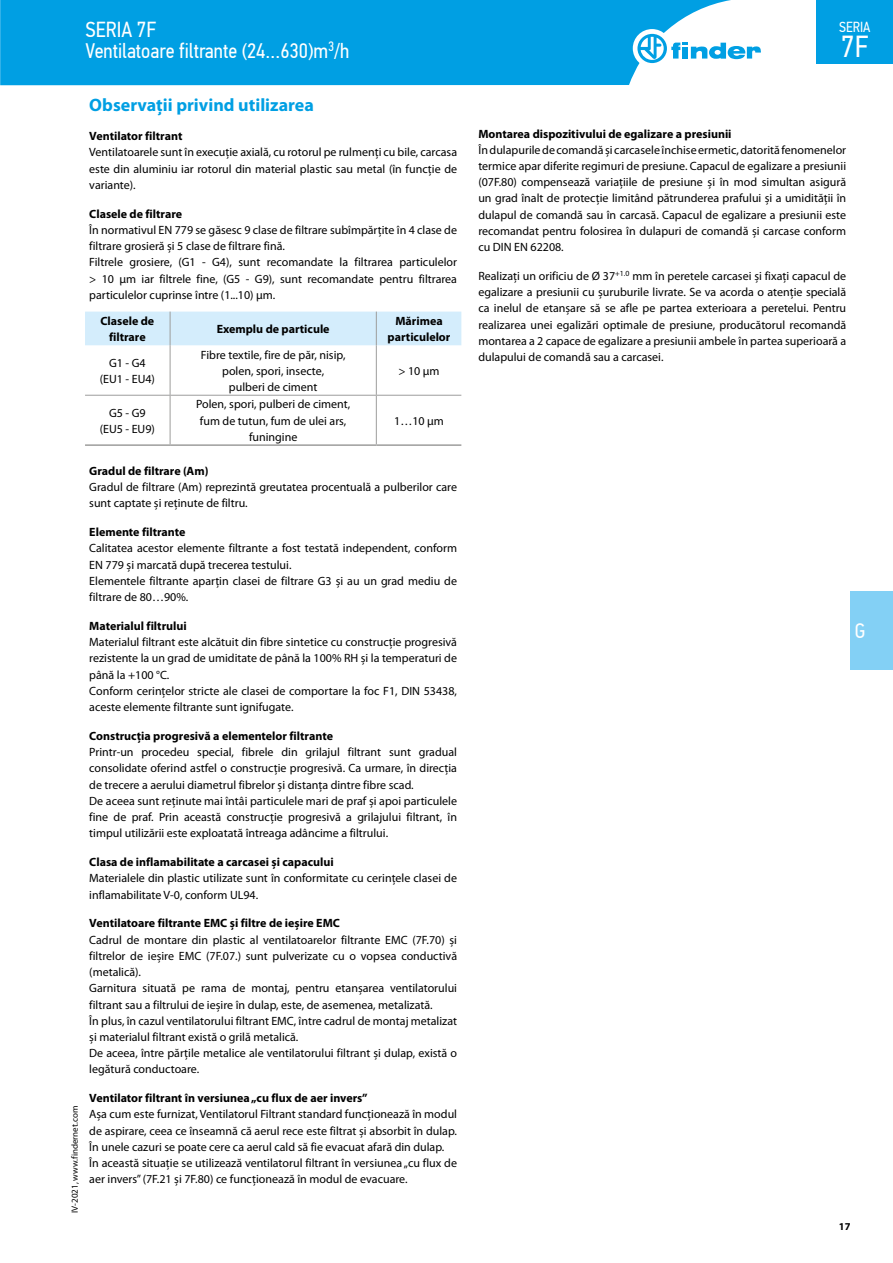
<style>
.page{position:relative;width:893px;height:1263px;background:#fff}
.page>*{position:absolute;margin:0;border:0;box-sizing:border-box;transform-origin:0 0}
.t1{font:30.3px "PF Din Text Cond Pro";color:#fff}
.t2{font:21.75px "PF Din Text Cond Pro";color:#fff}
.t3{font:21px "PF Din Text Cond Pro";color:#fff}
.t4{font:700 18px "Myriad Pro";color:#009fe3}
.t5{font:14.55px "PF Din Text Cond Pro";color:#fff}
.t6{font:12px/16.2px "Myriad Pro";color:#000}
.t7{font:700 12px/16.2px "Myriad Pro";color:#000;text-align:center}
.t8{font:700 10.5px "Myriad Pro";color:#000}
.t9{font:9px "Myriad Pro";color:#000}
</style>
<div class="page">
<div style="left:850px;top:591px;width:43px;height:79px;background:#83d0f5"></div>
<div style="left:0;top:0;width:731px;height:85px;background:#009fe3"></div>
<div style="left:633px;top:29px;width:38px;height:39px;background:#fff;border-radius:50%"></div>
<svg style="left:637px;top:34px;width:124px;height:29px"></svg>
<div style="left:816px;top:0;width:77px;height:64px;background:#009fe3"></div>
<div style="left:85px;top:312px;width:376px;height:33px;background:#d4edfc"></div>
<hr style="left:85px;top:395px;width:85px;height:1px;background:#9d9d9c">
<hr style="left:170px;top:395px;width:206px;height:1px;background:#9d9d9c">
<hr style="left:376px;top:395px;width:85px;height:1px;background:#9d9d9c">
<hr style="left:170px;top:312px;width:1px;height:33px;background:#9d9d9c">
<hr style="left:376px;top:312px;width:1px;height:33px;background:#9d9d9c">
<hr style="left:170px;top:345px;width:1px;height:50px;background:#9d9d9c">
<hr style="left:376px;top:345px;width:1px;height:50px;background:#9d9d9c">
<hr style="left:170px;top:396px;width:1px;height:48px;background:#9d9d9c">
<hr style="left:376px;top:396px;width:1px;height:48px;background:#9d9d9c">
<hr style="left:85px;top:444px;width:85px;height:2px;background:#9d9d9c">
<hr style="left:170px;top:444px;width:206px;height:2px;background:#9d9d9c">
<hr style="left:376px;top:444px;width:85px;height:2px;background:#9d9d9c">
<h2 class="t2" style="left:85px;top:17px;width:72px">SERIA 7F</h2>
<h3 class="t3" style="left:85px;top:39px;width:265px">Ventilatoare filtrante (24…630)m<sup>3</sup>/h</h3>
<h3 class="t4" style="left:89px;top:93px;width:226px">Observaţii privind utilizarea</h3>
<p class="t7" style="left:89px;top:128px;width:95px">Ventilator filtrant</p>
<p class="t6" style="left:89px;top:144px;width:369px;text-align:justify">Ventilatoarele sunt în execuţie axială, cu rotorul pe rulmenţi cu bile, carcasa este din aluminiu iar rotorul din material plastic sau metal (în funcţie de variante).</p>
<p class="t7" style="left:89px;top:205px;width:94px">Clasele de filtrare</p>
<p class="t6" style="left:89px;top:222px;width:369px">În normativul EN 779 se găsesc 9 clase de filtrare subîmpărţite în 4 clase de filtrare grosieră şi 5 clase de filtrare fină.<br>Filtrele grosiere, (G1 - G4), sunt recomandate la filtrarea particulelor &gt; 10 μm iar filtrele fine, (G5 - G9), sunt recomandate pentru filtrarea particulelor cuprinse între (1...10) μm.</p>
<p class="t7" style="left:100px;top:312px;width:55px">Clasele de filtrare</p>
<p class="t7" style="left:217px;top:320px;width:114px">Exemplu de particule</p>
<p class="t7" style="left:388px;top:312px;width:64px">Mărimea particulelor</p>
<p class="t6" style="left:100px;top:354px;width:57px;text-align:center">G1 - G4 (EU1 - EU4)</p>
<p class="t6" style="left:201px;top:346px;width:146px;text-align:center">Fibre textile, fire de păr, nisip, polen, spori, insecte,<br>pulberi de ciment</p>
<p class="t6" style="left:398px;top:362px;width:43px">&gt; 10 μm</p>
<p class="t9" style="left:69px;top:1213px;width:108px;rotate:-90deg">IV-2021, www.findernet.com</p>
<p class="t6" style="left:100px;top:404px;width:57px;text-align:center">G5 - G9 (EU5 - EU9)</p>
<p class="t6" style="left:196px;top:396px;width:156px;text-align:center">Polen, spori, pulberi de ciment, fum de tutun, fum de ulei ars, funingine</p>
<p class="t6" style="left:394px;top:412px;width:51px">1…10 μm</p>
<p class="t7" style="left:89px;top:462px;width:121px">Gradul de filtrare (Am)</p>
<p class="t6" style="left:89px;top:479px;width:369px">Gradul de filtrare (Am) reprezintă greutatea procentuală a pulberilor care sunt captate şi reţinute de filtru.</p>
<p class="t7" style="left:89px;top:524px;width:98px">Elemente filtrante</p>
<p class="t6" style="left:89px;top:540px;width:369px">Calitatea acestor elemente filtrante a fost testată independent, conform EN 779 şi marcată după trecerea testului.<br>Elementele filtrante aparţin clasei de filtrare G3 şi au un grad mediu de filtrare de 80…90%.</p>
<p class="t7" style="left:89px;top:617px;width:99px">Materialul filtrului</p>
<p class="t6" style="left:89px;top:634px;width:369px">Materialul filtrant este alcătuit din fibre sintetice cu construcţie progresivă rezistente la un grad de umiditate de până la 100% RH şi la temperaturi de până la +100 °C.<br>Conform cerinţelor stricte ale clasei de comportare la foc F1, DIN 53438, aceste elemente filtrante sunt ignifugate.</p>
<p class="t7" style="left:89px;top:727px;width:245px">Construcţia progresivă a elementelor filtrante</p>
<p class="t6" style="left:89px;top:744px;width:369px">Printr-un procedeu special, fibrele din grilajul filtrant sunt gradual consolidate oferind astfel o construcţie progresivă. Ca urmare, în direcţia de trecere a aerului diametrul fibrelor şi distanţa dintre fibre scad.<br>De aceea sunt reţinute mai întâi particulele mari de praf şi apoi particulele fine de praf. Prin această construcţie progresivă a grilajului filtrant, în timpul utilizării este exploatată întreaga adâncime a filtrului.</p>
<p class="t7" style="left:89px;top:853px;width:246px">Clasa de inflamabilitate a carcasei şi capacului</p>
<p class="t6" style="left:89px;top:870px;width:369px">Materialele din plastic utilizate sunt în conformitate cu cerinţele clasei de inflamabilitate V-0, conform UL94.</p>
<p class="t7" style="left:89px;top:915px;width:252px">Ventilatoare filtrante EMC şi filtre de ieşire EMC</p>
<p class="t6" style="left:89px;top:931px;width:369px">Cadrul de montare din plastic al ventilatoarelor filtrante EMC (7F.70) şi filtrelor de ieşire EMC (7F.07.) sunt pulverizate cu o vopsea conductivă (metalică).<br>Garnitura situată pe rama de montaj, pentru etanşarea ventilatorului filtrant sau a filtrului de ieşire în dulap, este, de asemenea, metalizată.<br>În plus, în cazul ventilatorului filtrant EMC, între cadrul de montaj metalizat şi materialul filtrant există o grilă metalică.<br>De aceea, între părţile metalice ale ventilatorului filtrant şi dulap, există o legătură conductoare.</p>
<p class="t7" style="left:89px;top:1090px;width:280px">Ventilator filtrant în versiunea „cu flux de aer invers”</p>
<p class="t6" style="left:89px;top:1106px;width:369px">Aşa cum este furnizat, Ventilatorul Filtrant standard funcţionează în modul de aspirare, ceea ce înseamnă că aerul rece este filtrat şi absorbit în dulap.<br>În unele cazuri se poate cere ca aerul cald să fie evacuat afară din dulap.<br>În această situaţie se utilizează ventilatorul filtrant în versiunea „cu flux de aer invers” (7F.21 și 7F.80) ce funcţionează în modul de evacuare.</p>
<p class="t5" style="left:839px;top:19px;width:33px">SERIA</p>
<h1 class="t1" style="left:841px;top:28px;width:28px">7F</h1>
<p class="t7" style="left:478px;top:125px;width:255px">Montarea dispozitivului de egalizare a presiunii</p>
<p class="t6" style="left:478px;top:142px;width:369px;text-align:justify">În dulapurile de comandă şi carcasele închise ermetic, datorită fenomenelor termice apar diferite regimuri de presiune. Capacul de egalizare a presiunii (07F.80) compensează variaţiile de presiune şi în mod simultan asigură un grad înalt de protecţie limitând pătrunderea prafului şi a umidităţii în dulapul de comandă sau în carcasă. Capacul de egalizare a presiunii este recomandat pentru folosirea în dulapuri de comandă şi carcase conform cu DIN EN 62208.</p>
<p class="t6" style="left:478px;top:268px;width:369px;text-align:justify">Realizaţi un orificiu de Ø 37<sup>+1.0</sup> mm în peretele carcasei şi fixaţi capacul de egalizare a presiunii cu şuruburile livrate. Se va acorda o atenţie specială ca inelul de etanşare să se afle pe partea exterioara a peretelui. Pentru realizarea unei egalizări optimale de presiune, producătorul recomandă montarea a 2 capace de egalizare a presiunii ambele în partea superioară a dulapului de comandă sau a carcasei.</p>
<h3 class="t3" style="left:855px;top:619px;width:12px">G</h3>
<p class="t8" style="left:839px;top:1219px;width:13px">17</p>
</div>
